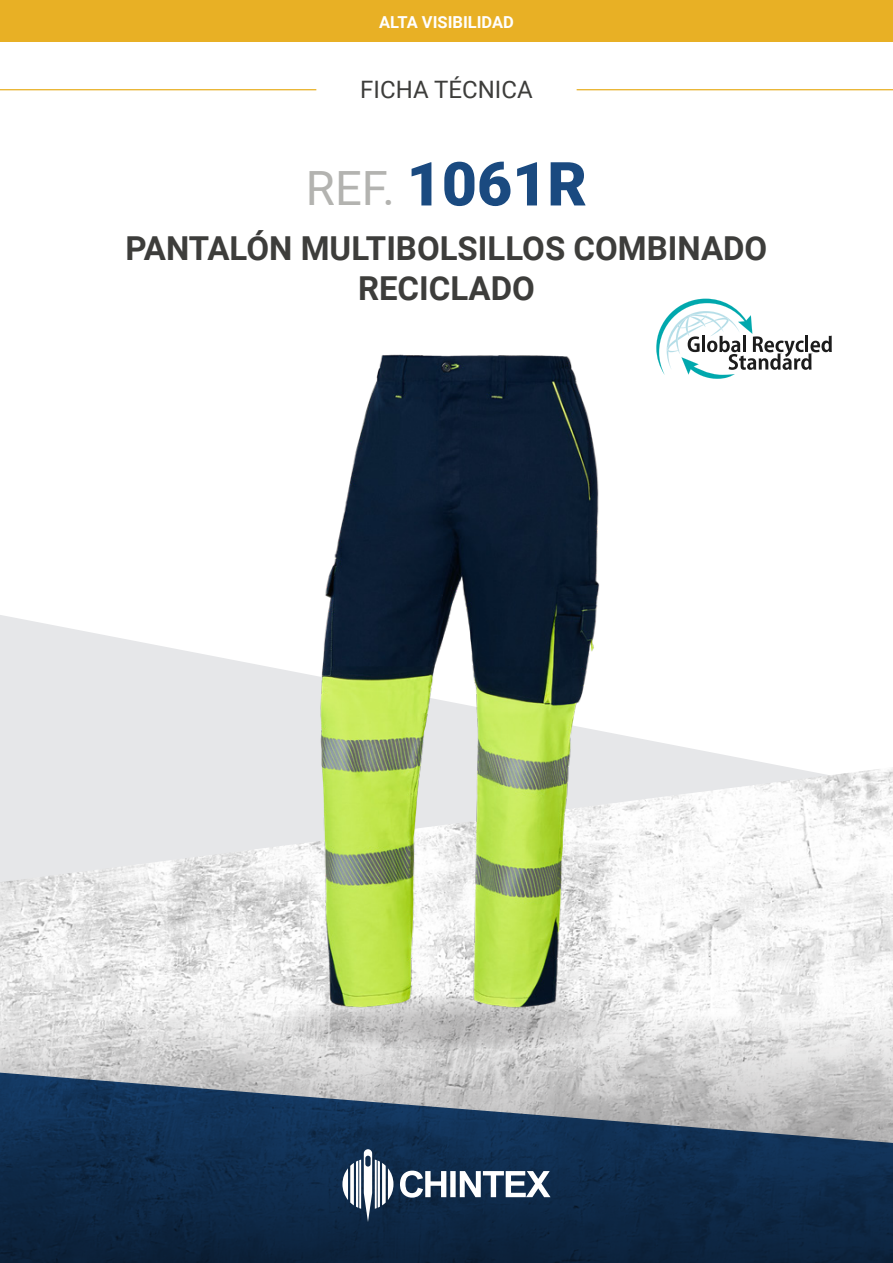
<style>
.page{position:relative;width:893px;height:1263px;background:#fff}
.page>*{position:absolute;margin:0;border:0;box-sizing:border-box;transform-origin:0 0}
.t1{font:900 60.75px "Roboto";color:#1a4a80}
.t2{font:700 33px/39.6px "Roboto";color:#3d3d3b;text-align:center}
.t3{font:24px "Roboto";color:#3d3d3b}
.t4{font:700 16.5px "Roboto";color:#fff}
.s1{font-weight:400;font-size:47.25px;color:#b3b3b0}
</style>
<div class="page">
<div style="left:0;top:0;width:893px;height:42px;background:#e8b025"></div>
<hr style="left:577px;top:89px;width:316px;height:1px;background:#e8b025">
<hr style="left:0;top:89px;width:316px;height:1px;background:#e8b025">
<svg style="left:0;top:615px;width:775px;height:150px;fill:#e6e7e9"></svg>
<img style="left:0;top:765px;width:893px;height:247px">
<svg style="left:0;top:1012px;width:893px;height:59px;background:#dbdbdb"></svg>
<svg style="left:0;top:1071px;width:893px;height:192px;background:#324861"></svg>
<svg style="left:342px;top:1149px;width:51px;height:73px"></svg>
<svg style="left:400px;top:1170px;width:150px;height:27px"></svg>
<svg style="left:271px;top:994px;width:358px;height:56px;background:#c7c7c7"></svg>
<img style="left:278px;top:354px;width:367px;height:677px">
<svg style="left:656px;top:299px;width:176px;height:79px"></svg>
<p class="t4" style="left:379px;top:10px;width:136px">ALTA VISIBILIDAD</p>
<p class="t3" style="left:360px;top:72px;width:174px">FICHA TÉCNICA</p>
<h1 class="t1" style="left:306px;top:141px;width:283px"><span class="s1">REF.</span> 1061R</h1>
<p class="t2" style="left:126px;top:227px;width:643px">PANTALÓN MULTIBOLSILLOS COMBINADO<br>RECICLADO</p>
</div>
